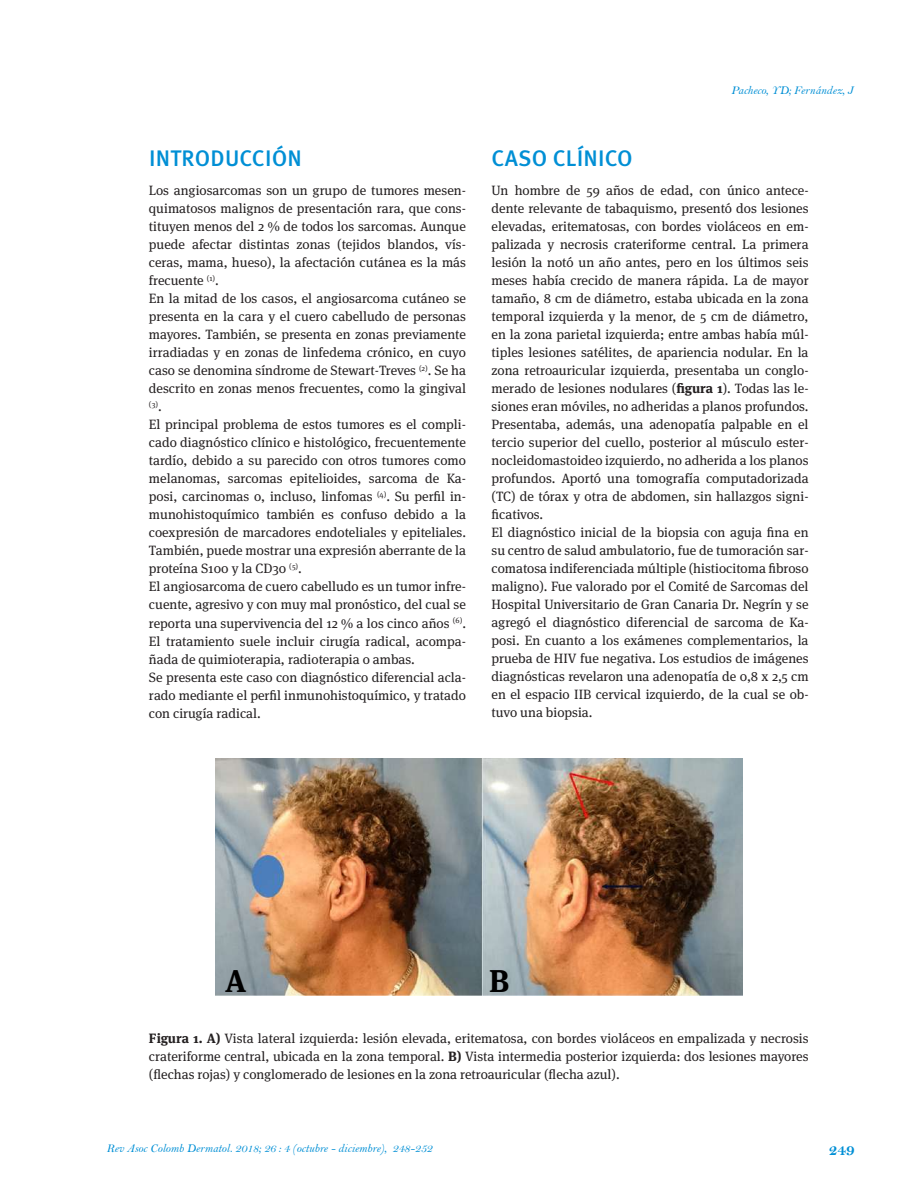
<style>
.page{position:relative;width:915px;height:1191px;background:#fff}
.page>*{position:absolute;margin:0;border:0;box-sizing:border-box;transform-origin:0 0}
.t1{font:700 31.5px "Meta Serif OT";color:#000}
.t2{font:500 22.5px "Meta Pro";letter-spacing:.01em;color:#008fd5}
.t3{font:16.5px "Bell MT Bold";color:#008fd5}
.t4{font:13.5px/18px "Meta Serif OT";color:#231f20}
.t5{font:12px "Bell MT Italic";color:#008fd5}
.t6{font:7.8px "Meta Serif OT";color:#231f20}
.s1{font-size:13.5px}
.s2{font-weight:700}
</style>
<div class="page">
<img style="left:215px;top:758px;width:526px;height:237px">
<h2 class="t2" style="left:149px;top:144px;width:154px">INTRODUCCIÓN</h2>
<p class="t4" style="left:149px;top:182px;width:318px">Los angiosarcomas son un grupo de tumores mesen&shy;quimatosos malignos de presentación rara, que cons&shy;tituyen menos del 2 % de todos los sarcomas. Aunque puede afectar distintas zonas (tejidos blandos, vís&shy;ceras, mama, hueso), la afectación cutánea es la más frecuente <sup>(1)</sup>.<br>En la mitad de los casos, el angiosarcoma cutáneo se presenta en la cara y el cuero cabelludo de personas mayores. También, se presenta en zonas previamente irradiadas y en zonas de linfedema crónico, en cuyo caso se denomina síndrome de Stewart-Treves <sup>(2)</sup>. Se ha descrito en zonas menos frecuentes, como la gingival</p>
<p class="t6" style="left:149px;top:400px;width:14px">(3)<span class="s1">.</span></p>
<p class="t4" style="left:149px;top:416px;width:318px">El principal problema de estos tumores es el compli&shy;cado diagnóstico clínico e histológico, frecuentemente tardío, debido a su parecido con otros tumores como melanomas, sarcomas epitelioides, sarcoma de Ka&shy;posi, carcinomas o, incluso, linfomas <sup>(4)</sup>. Su perfil in&shy;munohistoquímico también es confuso debido a la coexpresión de marcadores endoteliales y epiteliales.<br>También, puede mostrar una expresión aberrante de la proteína S100 y la CD30 <sup>(5)</sup>.<br>El angiosarcoma de cuero cabelludo es un tumor infre&shy;cuente, agresivo y con muy mal pronóstico, del cual se reporta una supervivencia del 12 % a los cinco años <sup>(6)</sup>.<br>El tratamiento suele incluir cirugía radical, acompa&shy;ñada de quimioterapia, radioterapia o ambas.<br>Se presenta este caso con diagnóstico diferencial acla&shy;rado mediante el perfil inmunohistoquímico, y tratado con cirugía radical.</p>
<p class="t5" style="left:730px;top:83px;width:124px">Pacheco, YD; Fernández, J</p>
<h2 class="t2" style="left:491px;top:144px;width:142px">CASO CLÍNICO</h2>
<p class="t4" style="left:491px;top:182px;width:318px">Un hombre de 59 años de edad, con único antece&shy;dente relevante de tabaquismo, presentó dos lesiones elevadas, eritematosas, con bordes violáceos en em&shy;palizada y necrosis crateriforme central. La primera lesión la notó un año antes, pero en los últimos seis meses había crecido de manera rápida. La de mayor tamaño, 8 cm de diámetro, estaba ubicada en la zona temporal izquierda y la menor, de 5 cm de diámetro, en la zona parietal izquierda; entre ambas había múl&shy;tiples lesiones satélites, de apariencia nodular. En la zona retroauricular izquierda, presentaba un conglo&shy;merado de lesiones nodulares (<span class="s2">figura 1</span>). Todas las le&shy;siones eran móviles, no adheridas a planos profundos.<br>Presentaba, además, una adenopatía palpable en el tercio superior del cuello, posterior al músculo ester&shy;nocleidomastoideo izquierdo, no adherida a los planos profundos. Aportó una tomografía computadorizada (TC) de tórax y otra de abdomen, sin hallazgos signi&shy;ficativos.<br>El diagnóstico inicial de la biopsia con aguja fina en su centro de salud ambulatorio, fue de tumoración sar&shy;comatosa indiferenciada múltiple (histiocitoma fibroso maligno). Fue valorado por el Comité de Sarcomas del Hospital Universitario de Gran Canaria Dr. Negrín y se agregó el diagnóstico diferencial de sarcoma de Ka&shy;posi. En cuanto a los exámenes complementarios, la prueba de HIV fue negativa. Los estudios de imágenes diagnósticas revelaron una adenopatía de 0,8 x 2,5 cm en el espacio IIB cervical izquierdo, de la cual se ob&shy;tuvo una biopsia.</p>
<h1 class="t1" style="left:225px;top:961px;width:23px">A</h1>
<h1 class="t1" style="left:489px;top:961px;width:21px">B</h1>
<p class="t4" style="left:149px;top:1030px;width:661px;text-align:justify"><span class="s2">Figura 1. A)</span> Vista lateral izquierda: lesión elevada, eritematosa, con bordes violáceos en empalizada y necrosis crateriforme central, ubicada en la zona temporal. <span class="s2">B)</span> Vista intermedia posterior izquierda: dos lesiones mayores (flechas rojas) y conglomerado de lesiones en la zona retroauricular (flecha azul).</p>
<p class="t5" style="left:106px;top:1141px;width:327px">Rev Asoc Colomb Dermatol. 2018; 26 : 4 (octubre - diciembre), 248-252</p>
<p class="t3" style="left:828px;top:1140px;width:28px">249</p>
</div>
